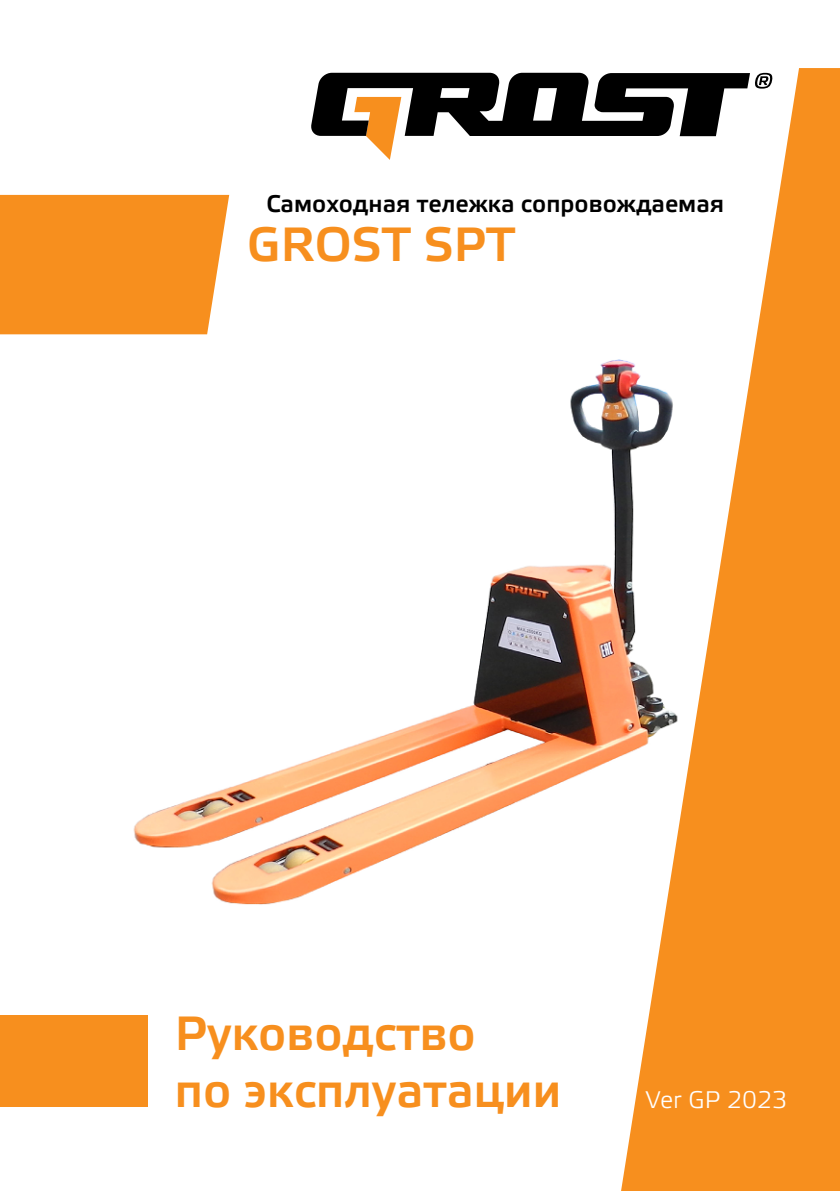
<style>
.page{position:relative;width:840px;height:1191px;background:#fff}
.page>*{position:absolute;margin:0;border:0;box-sizing:border-box;transform-origin:0 0}
.t1{font:500 48px/57.6px "Etelka";color:#f78f1e}
.t2{font:500 24px "Etelka";color:#000}
.t3{font:300 24px "Etelka";color:#fff}
</style>
<div class="page">
<svg style="left:621px;top:68px;width:218px;height:1123px;fill:#f78f1e"></svg>
<svg style="left:311px;top:73px;width:461px;height:87px"></svg>
<div style="left:0;top:1015px;width:147px;height:91px;background:#f78f1e"></div>
<div style="left:0;top:195px;width:229px;height:115px;background:#f78f1e"></div>
<img style="left:0;top:310px;width:839px;height:696px">
<p class="t2" style="left:266px;top:189px;width:459px">Самоходная тележка сопровождаемая</p>
<p class="t1" style="left:247px;top:216px;width:269px">GROST SPT</p>
<p class="t1" style="left:175px;top:1005px;width:387px">Руководство<br>по эксплуатации</p>
<p class="t3" style="left:645px;top:1085px;width:143px">Ver GP 2023</p>
</div>
